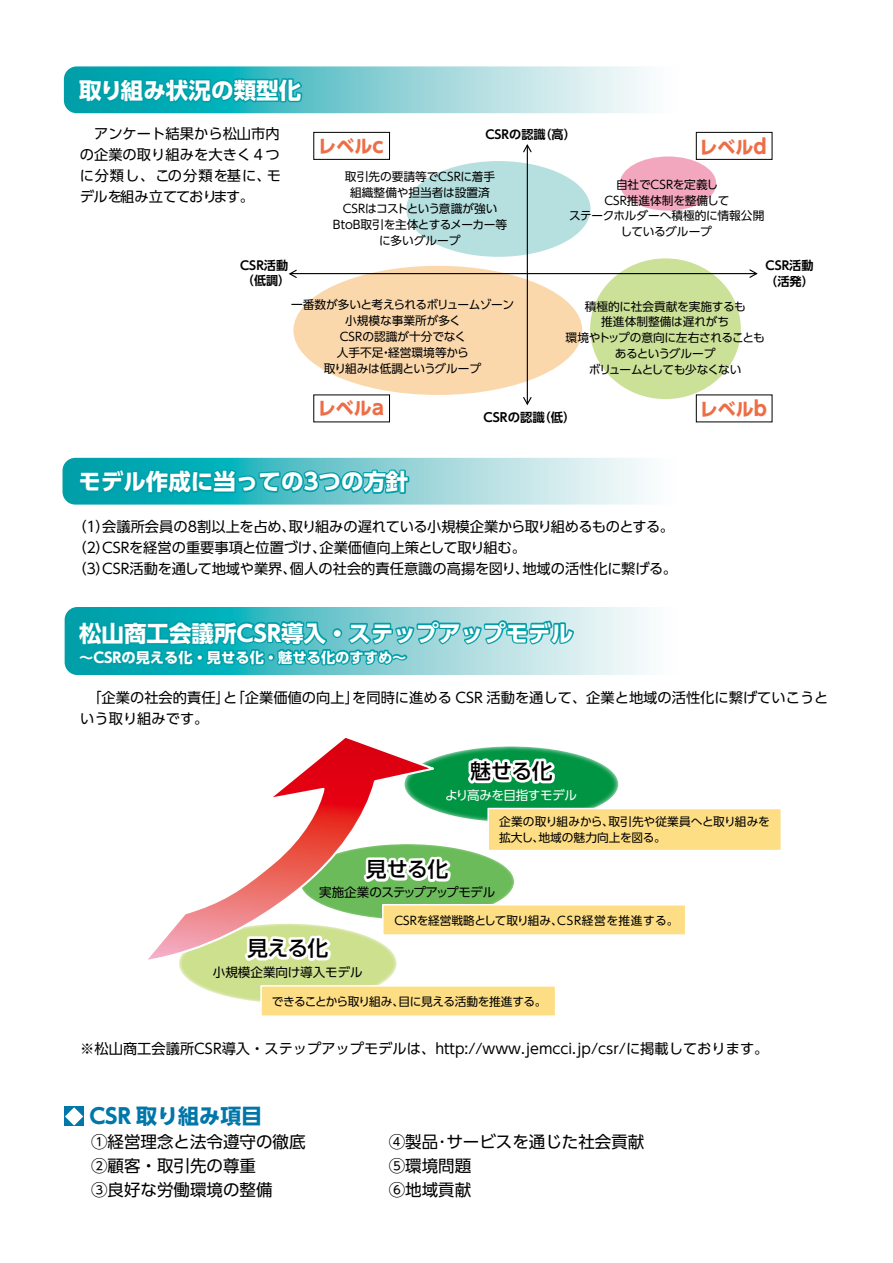
<style>
.page{position:relative;width:893px;height:1263px;background:#fff}
.page>*{position:absolute;margin:0;border:0;box-sizing:border-box;transform-origin:0 0}
.t1{font:700 22.5px "UD Shin Go Pro";color:#fff}
.t2{font:700 21px "UD Shin Go Pro";color:#0076a9}
.t3{font:500 20.85px "UD Shin Go Pro";letter-spacing:-.025em;color:#000}
.t4{font:700 18px "UD Shin Go Pro";color:#ed6e46}
.t5{font:16.5px "UD Shin Go Pro";color:#000}
.t6{font:14.25px/21px "UD Shin Go Pro";color:#000}
.t7{font:700 14.25px "UD Shin Go Pro";color:#fff}
.t8{font:12.6px "UD Shin Go Pro";letter-spacing:-.035em;color:#000}
.t9{font:12.6px "UD Shin Go Pro";letter-spacing:-.01em;color:#000}
.t10{font:12.6px "UD Shin Go Pro";letter-spacing:-.04em;color:#fff}
.t11{font:700 12.3px "UD Shin Go Pro De";color:#000}
.t12{font:700 12.15px/16px "UD Shin Go Pro De";color:#000}
.t13{font:11.7px/15.9px "UD Shin Go Pro";letter-spacing:-.01em;color:#000;text-align:center}
.t14{font:11.7px "UD Shin Go Pro";letter-spacing:-.045em;color:#000}
.s1{font-size:19.8px}
</style>
<div class="page">
<svg style="left:65px;top:607px;width:582px;height:68px;background:#89d3d8"></svg>
<svg style="left:64px;top:66px;width:583px;height:48px;background:#6fc9ce"></svg>
<div style="left:406px;top:161px;width:184px;height:96px;background:#b6dfdf;border-radius:50%"></div>
<div style="left:620px;top:156px;width:96px;height:55px;background:#f3a7bf;border-radius:50%"></div>
<div style="left:590px;top:258px;width:151px;height:141px;background:#cce198;border-radius:50%"></div>
<div style="left:293px;top:266px;width:289px;height:129px;background:#fbd8ac;border-radius:50%"></div>
<div style="left:314px;top:132px;width:76px;height:28px;border:1px solid #000"></div>
<div style="left:696px;top:132px;width:76px;height:28px;border:1px solid #000"></div>
<hr style="left:527px;top:145px;width:1px;height:259px;background:#000">
<svg style="left:523px;top:144px;width:9px;height:9px"></svg>
<svg style="left:523px;top:396px;width:9px;height:9px"></svg>
<hr style="left:290px;top:273px;width:467px;height:1px;background:#000">
<svg style="left:288px;top:269px;width:10px;height:9px"></svg>
<svg style="left:748px;top:269px;width:10px;height:9px"></svg>
<svg style="left:76px;top:618px;width:500px;height:51px;background:#40b7be"></svg>
<svg style="left:62px;top:458px;width:584px;height:47px;background:#66c6cc"></svg>
<div style="left:64px;top:1106px;width:20px;height:20px;background:#0076a9"></div>
<svg style="left:65px;top:1107px;width:18px;height:18px"></svg>
<svg style="left:404px;top:746px;width:215px;height:76px;background:#0d9a4b"></svg>
<svg style="left:464px;top:747px;width:96px;height:43px"></svg>
<div style="left:488px;top:808px;width:293px;height:42px;background:#fede84"></div>
<div style="left:487px;top:808px;width:295px;height:43px;border:2px solid #fff"></div>
<svg style="left:300px;top:843px;width:215px;height:77px;background:#73be62"></svg>
<svg style="left:441px;top:852px;width:14px;height:33px"></svg>
<div style="left:383px;top:905px;width:303px;height:30px;background:#fede84"></div>
<div style="left:382px;top:904px;width:304px;height:32px;border:2px solid #fff"></div>
<div style="left:179px;top:924px;width:217px;height:79px;background:#cce08d;border-radius:50%"></div>
<div style="left:261px;top:986px;width:295px;height:30px;background:#fede84"></div>
<div style="left:260px;top:985px;width:296px;height:32px;border:2px solid #fff"></div>
<svg style="left:148px;top:738px;width:293px;height:226px"></svg>
<h1 class="t1" style="left:79px;top:72px;width:224px">取り組み状況の類型化</h1>
<p class="t6" style="left:80px;top:122px;width:203px;text-align:justify">　アンケート結果から松山市内の企業の取り組みを大きく４つに分類し、この分類を基に、モデルを組み立てております。</p>
<p class="t12" style="left:240px;top:258px;width:52px;line-height:15px">CSR活動（低調）</p>
<h3 class="t4" style="left:318px;top:131px;width:71px">レベル<span class="s1">ｃ</span></h3>
<p class="t12" style="left:485px;top:126px;width:92px">CSRの認識（高）</p>
<h3 class="t4" style="left:699px;top:132px;width:72px">レベル<span class="s1">ｄ</span></h3>
<p class="t13" style="left:333px;top:169px;width:176px">取引先の要請等でCSRに着手<br>組織整備や担当者は設置済<br>CSRはコストという意識が強い<br>BtoB取引を主体とするメーカー等に多いグループ</p>
<p class="t13" style="left:569px;top:176px;width:197px">自社でCSRを定義し<br>CSR推進体制を整備して<br>ステークホルダーへ積極的に情報公開しているグループ</p>
<p class="t12" style="left:765px;top:257px;width:50px">CSR活動（活発）</p>
<p class="t13" style="left:291px;top:296px;width:225px">一番数が多いと考えられるボリュームゾーン小規模な事業所が多く<br>CSRの認識が十分でなく<br>人手不足・経営環境等から<br>取り組みは低調というグループ</p>
<h3 class="t4" style="left:318px;top:394px;width:72px">レベル<span class="s1">ａ</span></h3>
<p class="t13" style="left:566px;top:298px;width:201px">積極的に社会貢献を実施するも<br>推進体制整備は遅れがち<br>環境やトップの意向に左右されることもあるというグループ<br>ボリュームとしても少なくない</p>
<h3 class="t4" style="left:700px;top:394px;width:72px">レベル<span class="s1">ｂ</span></h3>
<p class="t11" style="left:483px;top:407px;width:94px">CSRの認識（低）</p>
<h1 class="t1" style="left:78px;top:463px;width:332px">モデル作成に当っての3つの方針</h1>
<p class="t6" style="left:72px;top:515px;width:606px">（１）会議所会員の8割以上を占め、取り組みの遅れている小規模企業から取り組めるものとする。（２）CSRを経営の重要事項と位置づけ、企業価値向上策として取り組む。<br>（３）CSR活動を通して地域や業界、個人の社会的責任意識の高揚を図り、地域の活性化に繋げる。</p>
<h1 class="t1" style="left:79px;top:615px;width:496px">松山商工会議所ＣＳＲ導入・ステップアップモデル</h1>
<p class="t7" style="left:79px;top:646px;width:329px">～CSRの見える化・見せる化・魅せる化のすすめ～</p>
<p class="t6" style="left:80px;top:686px;width:750px">　「企業の社会的責任」と「企業価値の向上」を同時に進める CSR 活動を通して、企業と地域の活性化に繋げていこうという取り組みです。</p>
<h3 class="t3" style="left:470px;top:754px;width:84px">魅せる化</h3>
<p class="t13" style="left:499px;top:813px;width:272px;text-align:left">企業の取り組みから、取引先や従業員へと取り組みを拡大し、地域の魅力向上を図る。</p>
<p class="t10" style="left:445px;top:785px;width:133px">より高みを目指すモデル</p>
<h3 class="t3" style="left:366px;top:852px;width:84px">見せる化</h3>
<p class="t13" style="left:394px;top:912px;width:286px">CSRを経営戦略として取り組み、CSR経営を推進する。</p>
<p class="t8" style="left:319px;top:881px;width:178px">実施企業のステップアップモデル</p>
<h3 class="t3" style="left:247px;top:931px;width:83px">見える化</h3>
<p class="t14" style="left:272px;top:992px;width:276px">できることから取り組み、目に見える活動を推進する。</p>
<p class="t9" style="left:213px;top:962px;width:151px">小規模企業向け導入モデル</p>
<p class="t6" style="left:80px;top:1037px;width:690px">※松山商工会議所CSR導入・ステップアップモデルは、http://www.jemcci.jp/csr/に掲載しております。</p>
<h2 class="t2" style="left:89px;top:1099px;width:174px">CSR 取り組み項目</h2>
<h3 class="t5" style="left:91px;top:1129px;width:216px">①経営理念と法令遵守の徹底</h3>
<h3 class="t5" style="left:389px;top:1129px;width:257px">④製品･サービスを通じた社会貢献</h3>
<h3 class="t5" style="left:91px;top:1153px;width:166px">②顧客・取引先の尊重</h3>
<h3 class="t5" style="left:389px;top:1153px;width:84px">⑤環境問題</h3>
<h3 class="t5" style="left:91px;top:1177px;width:183px">③良好な労働環境の整備</h3>
<h3 class="t5" style="left:389px;top:1177px;width:84px">⑥地域貢献</h3>
</div>
